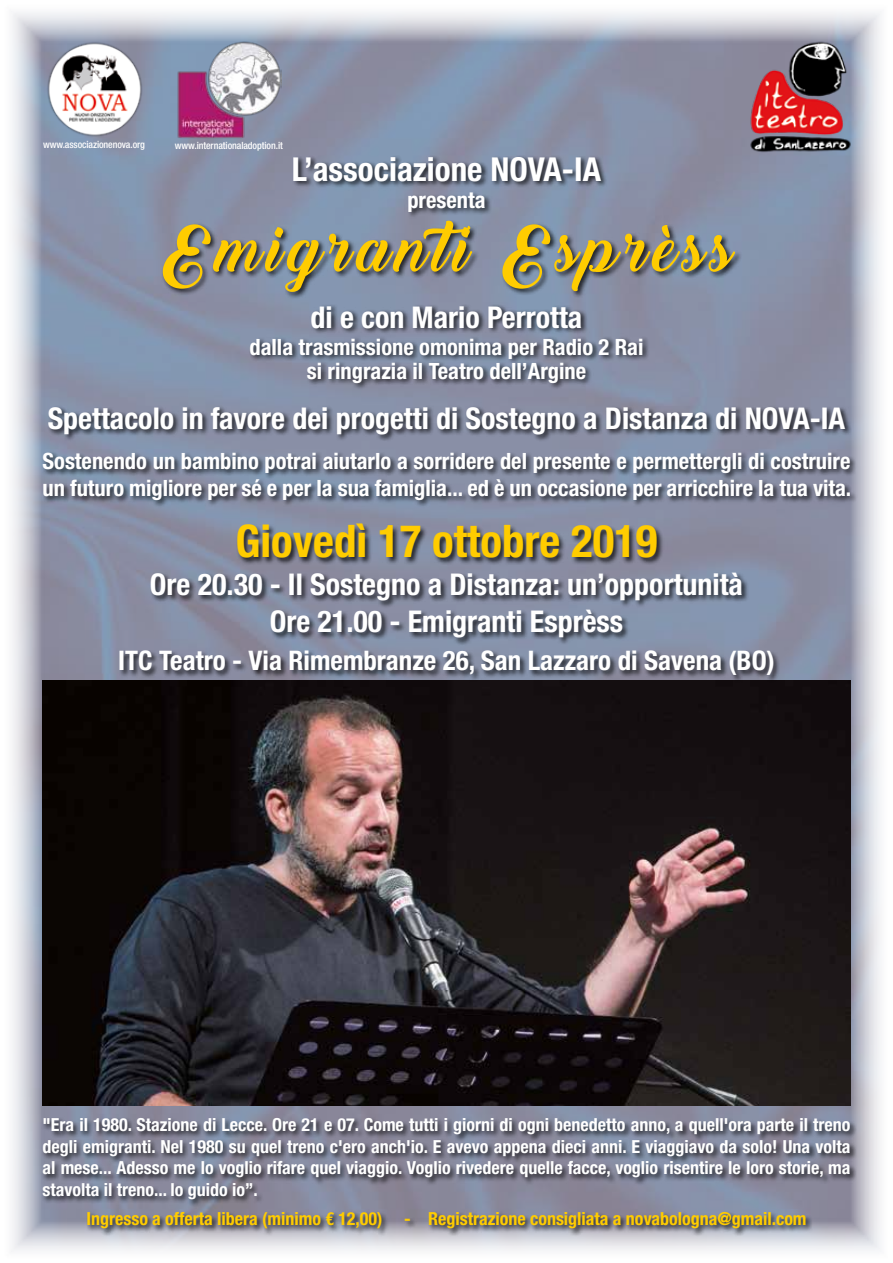
<style>
.page{position:relative;width:893px;height:1263px;background:#fff}
.page>*{position:absolute;margin:0;border:0;box-sizing:border-box;transform-origin:0 0}
.t1{font:63px "Backto Black Demo";letter-spacing:.1em;color:#fc0}
.t2{font:700 condensed 45px "Helvetica Neue LT Std";color:#fc0}
.t3{font:700 condensed 33px "Helvetica Neue LT Std";color:#fff}
.t4{font:700 condensed 30px/37.5px "Helvetica Neue LT Std";color:#fff;text-align:center}
.t5{font:700 condensed 27px "Helvetica Neue LT Std";color:#fff}
.t6{font:700 condensed 22.5px/24.3px "Helvetica Neue LT Std";color:#fff;text-align:center}
.t7{font:700 condensed 18px/21.6px "Helvetica Neue LT Std";color:#fff;text-align:justify}
.t8{font:700 condensed 18px "Helvetica Neue LT Std";color:#fc0}
.t9{font:500 condensed 9.9px "Helvetica Neue LT Std";letter-spacing:-.01em;color:#fff}
</style>
<div class="page">
<img style="left:11px;top:12px;width:869px;height:1240px">
<div style="left:161px;top:219px;width:581px;height:80px;background:#000;opacity:.75"></div>
<img style="left:45px;top:41px;width:99px;height:96px">
<img style="left:175px;top:39px;width:107px;height:100px">
<img style="left:43px;top:683px;width:807px;height:423px">
<div style="left:42px;top:1116px;width:815px;height:91px;background:#000;opacity:.75"></div>
<div style="left:42px;top:304px;width:816px;height:379px;background:#000;opacity:.75"></div>
<img style="left:746px;top:34px;width:110px;height:124px">
<div style="left:292px;top:155px;width:316px;height:64px;background:#000;opacity:.75"></div>
<div style="left:86px;top:1211px;width:727px;height:25px;background:#000;opacity:.75"></div>
<p class="t9" style="left:43px;top:139px;width:103px">www.associazionenova.org</p>
<p class="t9" style="left:175px;top:140px;width:109px">www.internationaladoption.it</p>
<h3 class="t3" style="left:292px;top:149px;width:311px">L’associazione NOVA-IA</h3>
<p class="t6" style="left:407px;top:187px;width:80px">presenta</p>
<h1 class="t1" style="left:160px;top:213px;width:575px">Emigranti Esprèss</h1>
<h3 class="t4" style="left:311px;top:298px;width:273px">di e con Mario Perrotta</h3>
<p class="t6" style="left:249px;top:334px;width:396px">dalla trasmissione omonima per Radio 2 Rai si ringrazia il Teatro dell’Argine</p>
<h3 class="t4" style="left:48px;top:399px;width:799px">Spettacolo in favore dei progetti di Sostegno a Distanza di NOVA-IA</h3>
<p class="t6" style="left:43px;top:447px;width:810px;line-height:27px;text-align:left">Sostenendo un bambino potrai aiutarlo a sorridere del presente e permettergli di costruire un futuro migliore per sé e per la sua famiglia... ed è un occasione per arricchire la tua vita.</p>
<h2 class="t2" style="left:235px;top:514px;width:424px">Giovedì 17 ottobre 2019</h2>
<h3 class="t4" style="left:150px;top:565px;width:595px">Ore 20.30 - Il Sostegno a Distanza: un’opportunità<br>Ore 21.00 - Emigranti Esprèss</h3>
<h3 class="t5" style="left:118px;top:644px;width:658px">ITC Teatro - Via Rimembranze 26, San Lazzaro di Savena (BO)</h3>
<p class="t7" style="left:43px;top:1114px;width:809px">"Era il 1980. Stazione di Lecce. Ore 21 e 07. Come tutti i giorni di ogni benedetto anno, a quell'ora parte il treno degli emigranti. Nel 1980 su quel treno c'ero anch'io. E avevo appena dieci anni. E viaggiavo da solo! Una volta al mese... Adesso me lo voglio rifare quel viaggio. Voglio rivedere quelle facce, voglio risentire le loro storie, ma stavolta il treno... lo guido io”.</p>
<p class="t8" style="left:86px;top:1207px;width:722px">Ingresso a offerta libera (minimo € 12,00) - Registrazione consigliata a novabologna@gmail.com</p>
</div>
